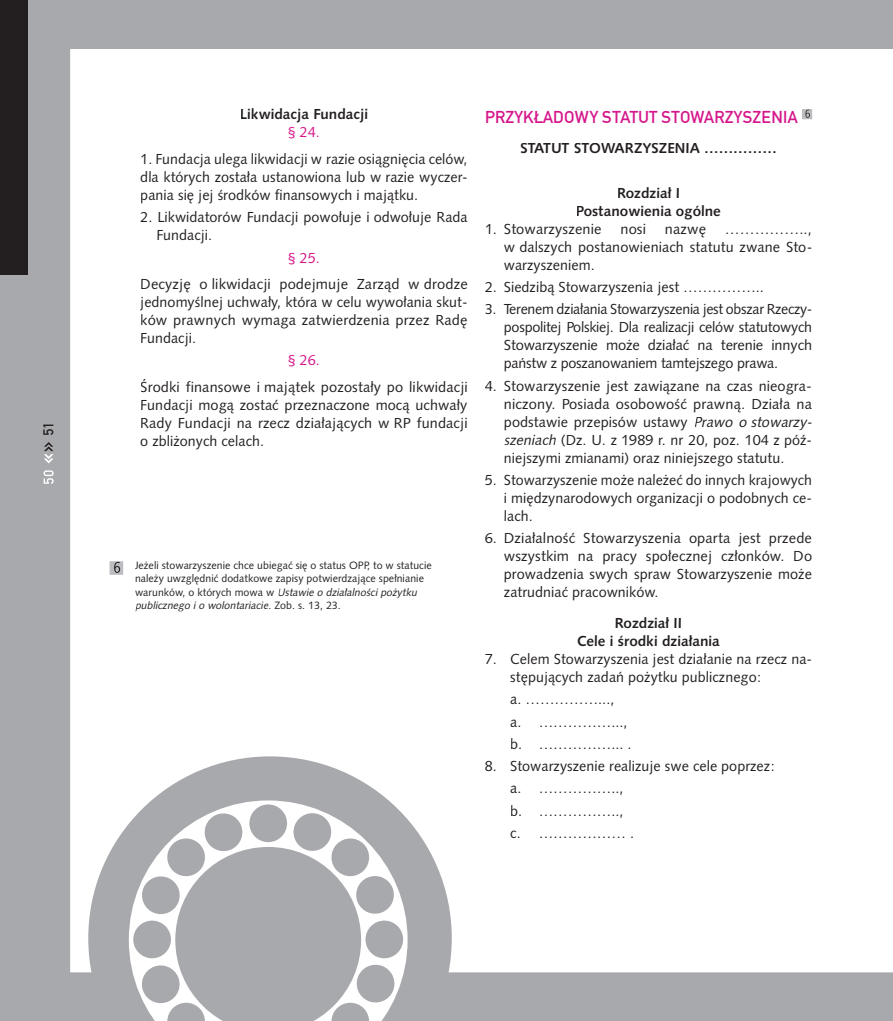
<style>
.page{position:relative;width:893px;height:1021px;background:#fff}
.page>*{position:absolute;margin:0;border:0;box-sizing:border-box;transform-origin:0 0}
.t1{font:18px "Mittelschrift Din DCE";letter-spacing:-.02em;color:#d5178b}
.t2{font:15px "Mittelschrift Din DCE";color:#231f20}
.t3{font:14.25px/18px "Humanst 531 PL";color:#231f20;text-align:justify}
.t4{font:700 14.25px/18px "Humanst 531 PL";color:#231f20;text-align:center}
.t5{font:14.25px "Humanst 531 PL";color:#d5178b}
.t6{font:10.5px/13.5px "Humanst 531 PL";color:#231f20}
.s1{font-style:italic}
</style>
<div class="page">
<svg style="left:88px;top:756px;width:364px;height:216px;fill:#a8a9ad"></svg>
<svg style="left:802px;top:109px;width:10px;height:10px"></svg>
<div style="left:70px;top:0;width:823px;height:49px;background:#a8a9ad"></div>
<div style="left:70px;top:972px;width:823px;height:48px;background:#a8a9ad"></div>
<div style="left:0;top:0;width:70px;height:1020px;background:#a8a9ad"></div>
<svg style="left:109px;top:561px;width:14px;height:14px"></svg>
<svg style="left:129px;top:800px;width:279px;height:220px;fill:#a8a9ad"></svg>
<div style="left:0;top:0;width:27px;height:275px;background:#231f20"></div>
<svg style="left:44px;top:470px;width:10px;height:14px"></svg>
<svg style="left:44px;top:442px;width:10px;height:21px"></svg>
<div style="left:44px;top:424px;width:10px;height:11px;background:#a8a9ad"></div>
<p class="t2" style="left:41px;top:436px;width:14px;rotate:-90deg">51</p>
<p class="t4" style="left:240px;top:105px;width:130px">Likwidacja Fundacji</p>
<p class="t5" style="left:288px;top:123px;width:33px">§ 24.</p>
<p class="t3" style="left:140px;top:150px;width:329px">1. Fundacja ulega likwidacji w razie osiągnięcia celów, dla których została ustanowiona lub w razie wyczer&shy;pania się jej środków finansowych i majątku.</p>
<p class="t3" style="left:156px;top:208px;width:313px;text-indent:-16px">2. Likwidatorów Fundacji powołuje i odwołuje Rada<br>Fundacji.</p>
<p class="t5" style="left:288px;top:248px;width:33px">§ 25.</p>
<p class="t3" style="left:140px;top:275px;width:329px">Decyzję o likwidacji podejmuje Zarząd w drodze jednomyślnej uchwały, która w celu wywołania skut&shy;ków prawnych wymaga zatwierdzenia przez Radę Fundacji.</p>
<p class="t5" style="left:288px;top:351px;width:33px">§ 26.</p>
<p class="t3" style="left:140px;top:377px;width:329px">Środki finansowe i majątek pozostały po likwidacji Fundacji mogą zostać przeznaczone mocą uchwały Rady Fundacji na rzecz działających w RP fundacji o zbliżonych celach.</p>
<p class="t6" style="left:135px;top:558px;width:298px">Jeżeli stowarzyszenie chce ubiegać się o status OPP, to w statucie należy uwzględnić dodatkowe zapisy potwierdzające spełnianie w a r u n k ó w, o k t ó ry c h m o w a w <span class="s1">Ustawie o działalności pożytku publicznego i o wolontariacie</span>. Z o b . s . 1 3 , 2 3 .</p>
<p class="t1" style="left:485px;top:107px;width:315px">PRZYKŁADOWY STATUT STOWARZYSZENIA</p>
<p class="t4" style="left:520px;top:139px;width:258px">STATUT STOWARZYSZENIA ……………</p>
<p class="t4" style="left:576px;top:183px;width:146px">Rozdział I<br>Postanowienia ogólne</p>
<p class="t3" style="left:485px;top:219px;width:118px">1. Stowarzyszenie</p>
<p class="t3" style="left:620px;top:219px;width:27px">nosi</p>
<p class="t3" style="left:665px;top:219px;width:43px">nazwę</p>
<p class="t3" style="left:504px;top:219px;width:310px;text-indent:221px">…………….., w dalszych postanowieniach statutu zwane Sto&shy;warzyszeniem.</p>
<p class="t3" style="left:485px;top:278px;width:281px">2. Siedzibą Stowarzyszenia jest ……………..</p>
<p class="t3" style="left:504px;top:300px;width:310px;text-indent:-19px">3. Terenem działania Stowarzyszenia jest obszar Rzeczy&shy;pospolitej Polskiej. Dla realizacji celów statutowych Stowarzyszenie może działać na terenie innych państw z poszanowaniem tamtejszego prawa.</p>
<p class="t3" style="left:504px;top:376px;width:313px;text-align:left;text-indent:-19px">4. Stowarzyszenie jest zawiązane na czas nieogra&shy;niczony. Posiada osobowość prawną. Działa na podstawie przepisów ustawy <span class="s1">Prawo o stowarzy&shy;szeniach</span> (Dz. U. z 1989 r. nr 20, poz. 104 z póź&shy;niejszymi zmianami) oraz niniejszego statutu.</p>
<p class="t3" style="left:504px;top:470px;width:310px;text-indent:-19px">5. Stowarzyszenie może należeć do innych krajowych i międzynarodowych organizacji o podobnych ce&shy;lach.</p>
<p class="t3" style="left:504px;top:529px;width:310px;text-indent:-19px">6. Działalność Stowarzyszenia oparta jest przede wszystkim na pracy społecznej członków. Do prowadzenia swych spraw Stowarzyszenie może zatrudniać pracowników.</p>
<p class="t4" style="left:577px;top:613px;width:144px">Rozdział II<br>Cele i środki działania</p>
<p class="t3" style="left:510px;top:649px;width:303px;text-indent:-26px">7. Celem Stowarzyszenia jest działanie na rzecz na&shy;stępujących zadań pożytku publicznego:</p>
<p class="t3" style="left:510px;top:687px;width:123px;line-height:22.2px;text-align:left">a. ……………...,<br>a. ……………..., b. ……………... .</p>
<p class="t3" style="left:510px;top:754px;width:266px;line-height:22.2px;text-align:left;text-indent:-26px">8. Stowarzyszenie realizuje swe cele poprzez: a. ……………..,<br>b. ……………..,<br>c. ……………… .</p>
</div>
